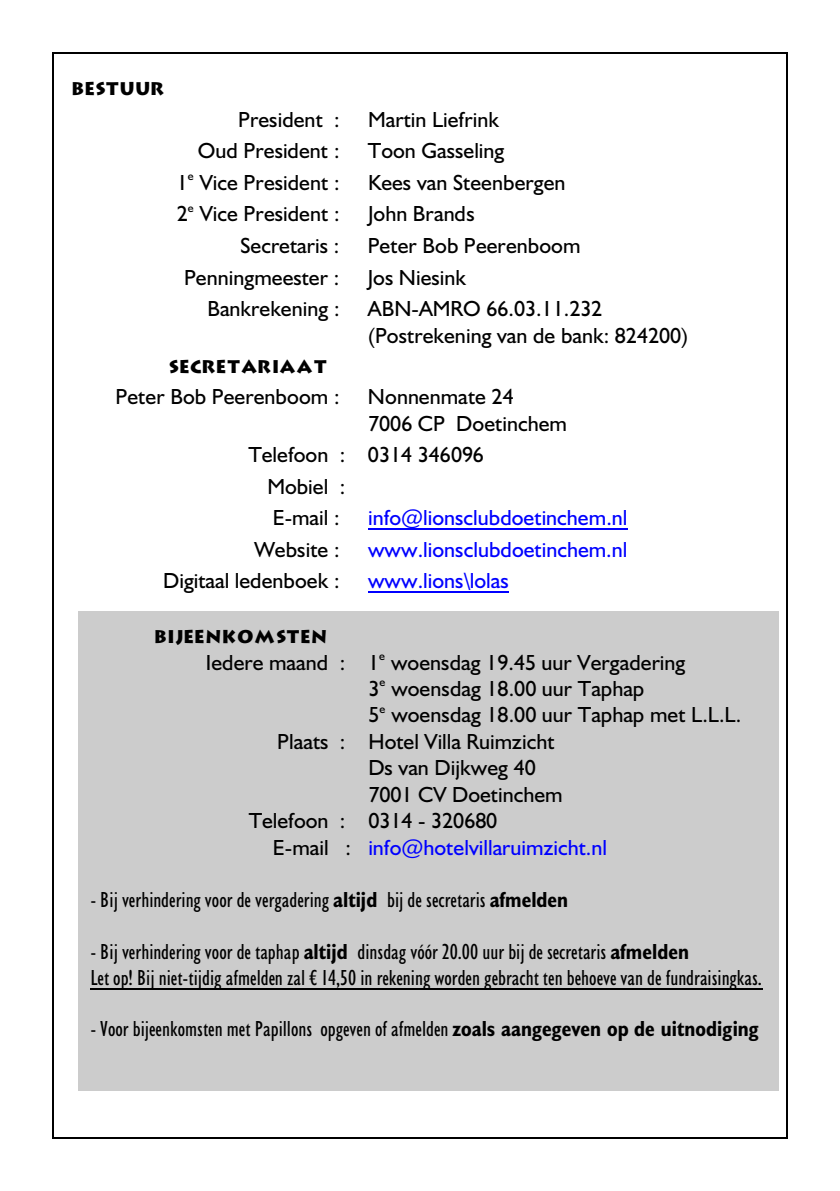
<style>
.page{position:relative;width:840px;height:1191px;background:#fff}
.page>*{position:absolute;margin:0;border:0;box-sizing:border-box;transform-origin:0 0}
.t1{font:22px/26.4px "Humanist 521 BT";color:#000}
.t2{font:condensed 22px/25.4px "Humanist 521 BT";color:#000}
.t3{font:22px "Humanist 521 BT";color:#00f}
.t4{font:700 18px "Austere Black Caps SSK";letter-spacing:.07em;color:#000}
.t5{font:12px "Humanist 521 BT";color:#000}
.s1{color:#000}
.s2{font-weight:700}
</style>
<div class="page">
<hr style="left:52px;top:52px;width:2px;height:1086px;background:#000">
<hr style="left:785px;top:52px;width:2px;height:1086px;background:#000">
<hr style="left:52px;top:52px;width:735px;height:2px;background:#000">
<hr style="left:52px;top:1137px;width:735px;height:1px;background:#000">
<hr style="left:368px;top:528px;width:259px;height:2px;background:#00f">
<hr style="left:368px;top:591px;width:140px;height:2px;background:#00f">
<div style="left:78px;top:611px;width:700px;height:480px;background:#ccc"></div>
<hr style="left:90px;top:988px;width:672px;height:1px;background:#000">
<p class="t4" style="left:72px;top:77px;width:93px">BESTUUR</p>
<p class="t1" style="left:238px;top:108px;width:103px">President :</p>
<p class="t1" style="left:368px;top:108px;width:132px">Martin Liefrink</p>
<p class="t1" style="left:198px;top:139px;width:143px">Oud President :</p>
<p class="t1" style="left:368px;top:139px;width:138px">Toon Gasseling</p>
<p class="t1" style="left:177px;top:171px;width:164px">1 Vice President :</p>
<p class="t1" style="left:368px;top:171px;width:199px">Kees van Steenbergen</p>
<p class="t5" style="left:188px;top:171px;width:7px">e</p>
<p class="t1" style="left:177px;top:202px;width:164px">2 Vice President :</p>
<p class="t1" style="left:368px;top:202px;width:108px">John Brands</p>
<p class="t5" style="left:188px;top:203px;width:7px">e</p>
<p class="t1" style="left:240px;top:234px;width:100px">Secretaris :</p>
<p class="t1" style="left:367px;top:234px;width:214px">Peter Bob Peerenboom</p>
<p class="t1" style="left:184px;top:266px;width:157px">Penningmeester :</p>
<p class="t1" style="left:367px;top:266px;width:100px">Jos Niesink</p>
<p class="t1" style="left:207px;top:297px;width:134px">Bankrekening :</p>
<p class="t1" style="left:368px;top:297px;width:321px">ABN-AMRO 66.03.11.232 (Postrekening van de bank: 824200)</p>
<p class="t4" style="left:169px;top:355px;width:159px">SECRETARIAAT</p>
<p class="t1" style="left:115px;top:385px;width:225px">Peter Bob Peerenboom :</p>
<p class="t1" style="left:368px;top:385px;width:200px">Nonnenmate 24<br>7006 CP Doetinchem</p>
<p class="t1" style="left:267px;top:440px;width:218px;line-height:31.6px;text-indent:-19px">Telefoon : 0314 346096<br>Mobiel :<br>E-mail :</p>
<p class="t3" style="left:368px;top:508px;width:261px">info@lionsclubdoetinchem.nl</p>
<p class="t1" style="left:254px;top:538px;width:87px">Website :</p>
<p class="t3" style="left:368px;top:540px;width:261px">www.lionsclubdoetinchem.nl</p>
<p class="t1" style="left:163px;top:569px;width:178px">Digitaal ledenboek :</p>
<p class="t3" style="left:368px;top:571px;width:142px">www.lions\lolas</p>
<p class="t4" style="left:155px;top:625px;width:173px">BIJEENKOMSTEN</p>
<p class="t1" style="left:206px;top:650px;width:480px">Iedere maand : 1 woensdag 19.45 uur Vergadering</p>
<p class="t5" style="left:379px;top:651px;width:7px">e</p>
<p class="t1" style="left:368px;top:677px;width:277px">3 woensdag 18.00 uur Taphap</p>
<p class="t5" style="left:379px;top:677px;width:7px">e</p>
<p class="t1" style="left:368px;top:703px;width:374px">5 woensdag 18.00 uur Taphap met L.L.L.</p>
<p class="t5" style="left:379px;top:703px;width:7px">e</p>
<p class="t1" style="left:277px;top:730px;width:278px">Plaats : Hotel Villa Ruimzicht</p>
<p class="t1" style="left:368px;top:756px;width:169px">Ds van Dijkweg 40</p>
<p class="t1" style="left:368px;top:782px;width:196px">7001 CV Doetinchem</p>
<p class="t1" style="left:248px;top:809px;width:250px">Telefoon : 0314 - 320680</p>
<p class="t3" style="left:273px;top:837px;width:335px"><span class="s1">E-mail :</span> info@hotelvillaruimzicht.nl</p>
<p class="t2" style="left:90px;top:889px;width:479px">- Bij verhindering voor de vergadering <span class="s2">altijd</span> bij de secretaris <span class="s2">afmelden</span></p>
<p class="t2" style="left:90px;top:940px;width:672px">- Bij verhindering voor de taphap <span class="s2">altijd</span> dinsdag vóór 20.00 uur bij de secretaris <span class="s2">afmelden<br></span>Let op! Bij niet-tijdig afmelden zal € 14,50 in rekening worden gebracht ten behoeve van de fundraisingkas.</p>
<p class="t2" style="left:90px;top:1018px;width:669px">- Voor bijeenkomsten met Papillons opgeven of afmelden <span class="s2">zoals aangegeven op de uitnodiging</span></p>
</div>
